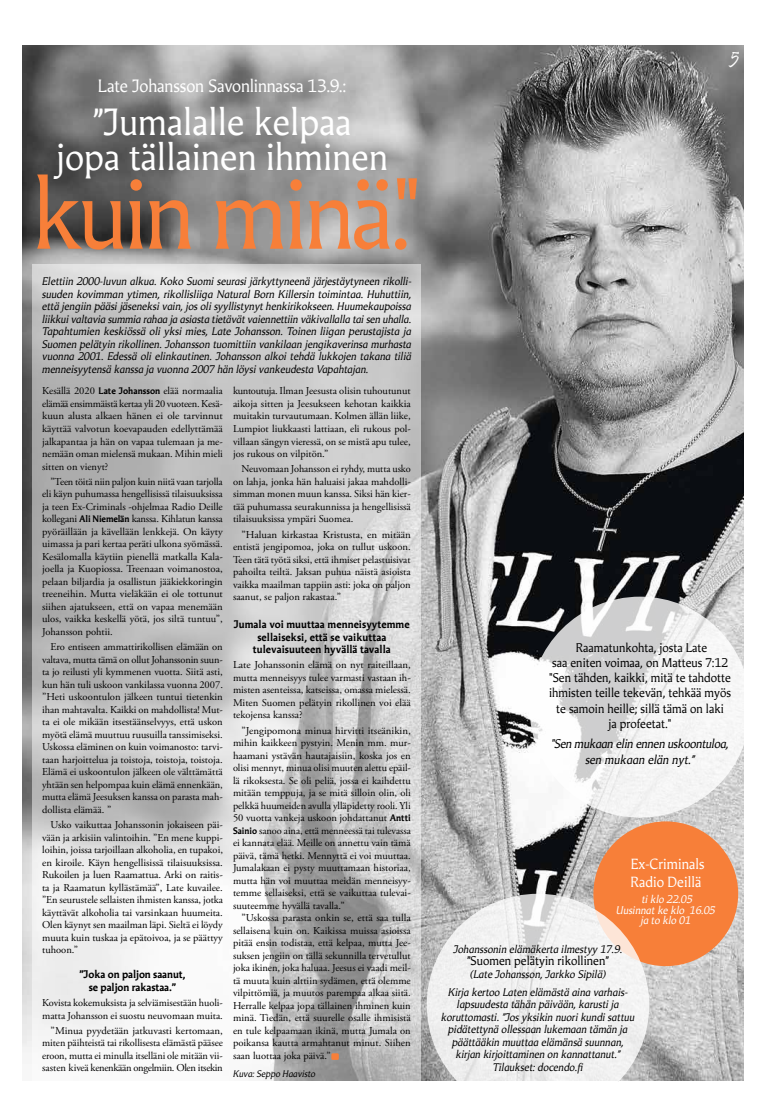
<style>
.page{position:relative;width:766px;height:1106px;background:#fff}
.page>*{position:absolute;margin:0;border:0;box-sizing:border-box;transform-origin:0 0}
.t1{font:95.1px "Martti";letter-spacing:-.04em;color:#f77f39}
.t2{font:36px/35px "Martti";color:#fff;text-align:center}
.t3{font:20px "Pristina";color:#fff}
.t4{font:17px "Martti";letter-spacing:-.01em;color:#fff}
.t5{font:14px/18px "Martti";color:#fff}
.t6{font:12px/15.1px "Martti";color:#000;text-align:center}
.t7{font:italic 12px/15.1px "Martti";letter-spacing:-.02em;color:#000;text-align:center}
.t8{font:10.5px/12.5px "Adobe Garamond Pro";color:#000;text-align:justify}
.t9{font:italic 10.5px/12.5px "Martti";color:#000;text-align:center}
.t10{font:700 10.5px/12.5px "Martti";color:#000;text-align:center}
.t11{font:italic 10.5px/10.5px "Martti";color:#fff;text-align:center}
.t12{font:italic 9px "Martti";color:#000}
.s1{font-family:"Martti";font-weight:700;font-size:9px}
</style>
<div class="page">
<img style="left:23px;top:45px;width:720px;height:1035px">
<svg style="left:32px;top:264px;width:389px;height:816px"></svg>
<div style="left:593px;top:821px;width:145px;height:145px;background:#f77f39;border-radius:50%"></div>
<svg style="left:426px;top:893px;width:223px;height:189px;fill:#f1f0f0"></svg>
<svg style="left:529px;top:596px;width:221px;height:221px;fill:#f4f4f4"></svg>
<div style="left:331px;top:1053px;width:8px;height:6px;background:#f77f39"></div>
<h3 class="t4" style="left:98px;top:76px;width:250px">Late Johansson Savonlinnassa 13.9.:</h3>
<h2 class="t2" style="left:56px;top:105px;width:333px">”Jumalalle kelpaa<br>jopa tällainen ihminen</h2>
<h1 class="t1" style="left:31px;top:156px;width:391px">kuin minä."</h1>
<p class="t9" style="left:42px;top:275px;width:371px;text-align:justify">Elettiin 2000-luvun alkua. Koko Suomi seurasi järkyttyneenä järjestäytyneen rikolli&shy;suuden kovimman ytimen, rikollisliiga Natural Born Killersin toimintaa. Huhuttiin, että jengiin pääsi jäseneksi vain, jos oli syyllistynyt henkirikokseen. Huumekaupoissa liikkui valtavia summia rahaa ja asiasta tietävät vaiennettiin väkivallalla tai sen uhalla.<br>Tapahtumien keskiössä oli yksi mies, Late Johansson. Toinen liigan perustajista ja Suomen pelätyin rikollinen. Johansson tuomittiin vankilaan jengikaverinsa murhasta vuonna 2001. Edessä oli elinkautinen. Johansson alkoi tehdä lukkojen takana tiliä menneisyytensä kanssa ja vuonna 2007 hän löysi vankeudesta Vapahtajan.</p>
<p class="t8" style="left:42px;top:385px;width:182px">Kesällä 2020 <span class="s1">Late Johansson</span> elää normaalia elämää ensimmäistä kertaa yli 20 vuoteen. Kesä&shy;kuun alusta alkaen hänen ei ole tarvinnut käyttää valvotun koevapauden edellyttämää jalkapantaa ja hän on vapaa tulemaan ja me&shy;nemään oman mielensä mukaan. Mihin mieli sitten on vienyt?</p>
<p class="t8" style="left:42px;top:475px;width:182px;text-indent:9px">”Teen töitä niin paljon kuin niitä vaan tarjolla eli käyn puhumassa hengellisissä tilaisuuksissa ja teen Ex-Criminals -ohjelmaa Radio Deille kollegani <span class="s1">Ali Niemelän</span> kanssa. Kihlatun kanssa pyöräillään ja kävellään lenkkejä. On käyty uimassa ja pari kertaa peräti ulkona syömässä.<br>Kesälomalla käytiin pienellä matkalla Kala&shy;joella ja Kuopiossa. Treenaan voimanostoa, pelaan biljardia ja osallistun jääkiekkoringin treeneihin. Mutta vieläkään ei ole tottunut siihen ajatukseen, että on vapaa menemään ulos, vaikka keskellä yötä, jos siltä tuntuu”, Johansson pohtii.</p>
<p class="t8" style="left:42px;top:641px;width:182px;text-indent:9px">Ero entiseen ammattirikollisen elämään on valtava, mutta tämä on ollut Johanssonin suun&shy;ta jo reilusti yli kymmenen vuotta. Siitä asti, kun hän tuli uskoon vankilassa vuonna 2007. ”Heti uskoontulon jälkeen tuntui tietenkin ihan mahtavalta. Kaikki on mahdollista! Mut&shy;ta ei ole mikään itsestäänselvyys, että uskon myötä elämä muuttuu ruusuilla tanssimiseksi.<br>Uskossa eläminen on kuin voimanosto: tarvi&shy;taan harjoittelua ja toistoja, toistoja, toistoja.<br>Elämä ei uskoontulon jälkeen ole välttämättä yhtään sen helpompaa kuin elämä ennenkään, mutta elämä Jeesuksen kanssa on parasta mah&shy;dollista elämää. ”</p>
<p class="t8" style="left:42px;top:819px;width:182px;text-indent:9px">Usko vaikuttaa Johanssonin jokaiseen päi&shy;vään ja arkisiin valintoihin. ”En mene kuppi&shy;loihin, joissa tarjoillaan alkoholia, en tupakoi, en kiroile. Käyn hengellisissä tilaisuuksissa.<br>Rukoilen ja luen Raamattua. Arki on raitis&shy;ta ja Raamatun kyllästämää”, Late kuvailee. ”En seurustele sellaisten ihmisten kanssa, jotka käyttävät alkoholia tai varsinkaan huumeita.<br>Olen käynyt sen maailman läpi. Sieltä ei löydy muuta kuin tuskaa ja epätoivoa, ja se päättyy tuhoon.”</p>
<p class="t10" style="left:79px;top:967px;width:107px">”Joka on paljon saanut, se paljon rakastaa.”</p>
<p class="t8" style="left:42px;top:996px;width:182px">Kovista kokemuksista ja selviämisestään huoli&shy;matta Johansson ei suostu neuvomaan muita.</p>
<p class="t8" style="left:42px;top:1024px;width:182px;text-indent:9px">”Minua pyydetään jatkuvasti kertomaan, miten päihteistä tai rikollisesta elämästä pääsee eroon, mutta ei minulla itselläni ole mitään vii&shy;sasten kiveä kenenkään ongelmiin. Olen itsekin</p>
<p class="t8" style="left:233px;top:385px;width:179px">kuntoutuja. Ilman Jeesusta olisin tuhoutunut aikoja sitten ja Jeesukseen kehotan kaikkia muitakin turvautumaan. Kolmen ällän liike, Lumpiot liukkaasti lattiaan, eli rukous pol&shy;villaan sängyn vieressä, on se mistä apu tulee, jos rukous on vilpitön.”</p>
<p class="t8" style="left:233px;top:463px;width:179px;text-indent:9px">Neuvomaan Johansson ei ryhdy, mutta usko on lahja, jonka hän haluaisi jakaa mahdolli&shy;simman monen muun kanssa. Siksi hän kier&shy;tää puhumassa seurakunnissa ja hengellisissä tilaisuuksissa ympäri Suomea.</p>
<p class="t8" style="left:233px;top:528px;width:179px;text-indent:9px">”Haluan kirkastaa Kristusta, en mitään entistä jengipomoa, joka on tullut uskoon.<br>Teen tätä työtä siksi, että ihmiset pelastuisivat pahoilta teiltä. Jaksan puhua näistä asioista vaikka maailman tappiin asti: joka on paljon saanut, se paljon rakastaa.”</p>
<p class="t10" style="left:234px;top:617px;width:177px">Jumala voi muuttaa menneisyytemme sellaiseksi, että se vaikuttaa tulevaisuuteen hyvällä tavalla</p>
<p class="t8" style="left:233px;top:659px;width:179px">Late Johanssonin elämä on nyt raiteillaan, mutta menneisyys tulee varmasti vastaan ih&shy;misten asenteissa, katseissa, omassa mielessä.<br>Miten Suomen pelätyin rikollinen voi elää tekojensa kanssa?</p>
<p class="t8" style="left:233px;top:724px;width:179px;text-indent:9px">”Jengipomona minua hirvitti itseänikin, mihin kaikkeen pystyin. Menin mm. mur&shy;haamani ystävän hautajaisiin, koska jos en olisi mennyt, minua olisi muuten alettu epäil&shy;lä rikoksesta. Se oli peliä, jossa ei kaihdettu mitään temppuja, ja se mitä silloin olin, oli pelkkä huumeiden avulla ylläpidetty rooli. Yli 50 vuotta vankeja uskoon johdattanut <span class="s1">Antti Sainio</span> sanoo aina, että menneessä tai tulevassa ei kannata elää. Meille on annettu vain tämä päivä, tämä hetki. Mennyttä ei voi muuttaa.<br>Jumalakaan ei pysty muuttamaan historiaa, mutta hän voi muuttaa meidän menneisyy&shy;temme sellaiseksi, että se vaikuttaa tulevai&shy;suuteemme hyvällä tavalla.”</p>
<p class="t8" style="left:233px;top:912px;width:179px;text-indent:9px">”Uskossa parasta onkin se, että saa tulla sellaisena kuin on. Kaikissa muissa asioissa pitää ensin todistaa, että kelpaa, mutta Jee&shy;suksen jengiin on tällä sekunnilla tervetullut joka ikinen, joka haluaa. Jeesus ei vaadi meil&shy;tä muuta kuin alttiin sydämen, että olemme vilpittömiä, ja muutos parempaa alkaa siitä.<br>Herralle kelpaa jopa tällainen ihminen kuin minä. Tiedän, että suurelle osalle ihmisistä en tule kelpaamaan ikinä, mutta Jumala on poikansa kautta armahtanut minut. Siihen saan luottaa joka päivä.”</p>
<p class="t12" style="left:233px;top:1068px;width:84px">Kuva: Seppo Haavisto</p>
<h3 class="t3" style="left:730px;top:45px;width:10px">5</h3>
<p class="t6" style="left:549px;top:640px;width:183px">Raamatunkohta, josta Late<br>saa eniten voimaa, on Matteus 7:12 "Sen tähden, kaikki, mitä te tahdotte ihmisten teille tekevän, tehkää myös te samoin heille; sillä tämä on laki<br>ja profeetat."</p>
<p class="t7" style="left:551px;top:736px;width:179px">"Sen mukaan elin ennen uskoontuloa, sen mukaan elän nyt.”</p>
<h3 class="t5" style="left:630px;top:855px;width:75px">Ex-Criminals<br>Radio Deillä</h3>
<p class="t11" style="left:616px;top:894px;width:101px">ti klo 22.05<br>Uusinnat ke klo 16.05 ja to klo 01</p>
<p class="t9" style="left:453px;top:942px;width:170px">Johanssonin elämäkerta ilmestyy 17.9.</p>
<p class="t6" style="left:467px;top:953px;width:143px">”Suomen pelätyin rikollinen”</p>
<p class="t9" style="left:448px;top:964px;width:181px;line-height:18.2px">(Late Johansson, Jarkko Sipilä)<br>Kirja kertoo Laten elämästä aina varhais-</p>
<p class="t9" style="left:441px;top:998px;width:195px">lapsuudesta tähän päivään, karusti ja koruttomasti. ”Jos yksikin nuori kundi sattuu pidätettynä ollessaan lukemaan tämän ja päättääkin muuttaa elämänsä suunnan, kirjan kirjoittaminen on kannattanut.” Tilaukset: docendo.fi</p>
</div>
